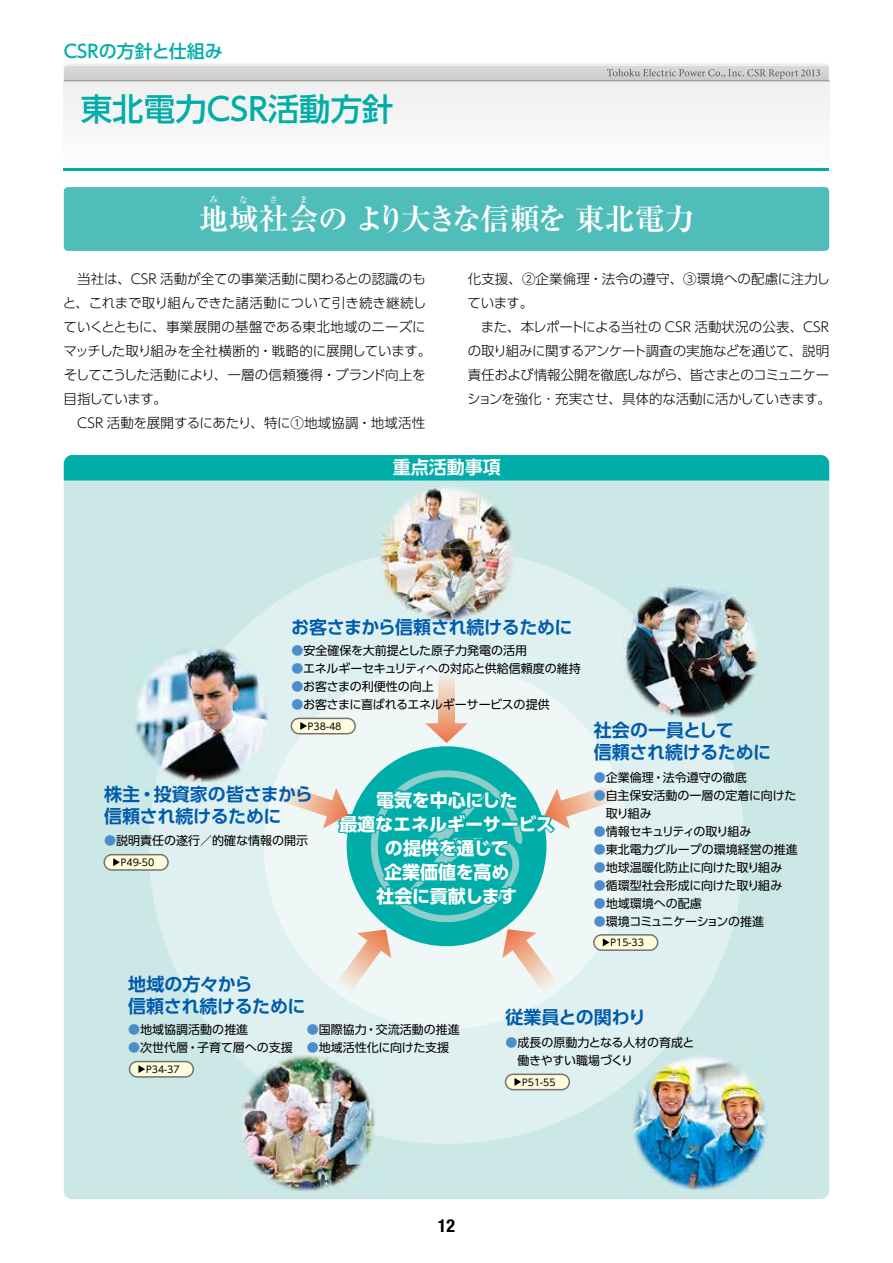
<style>
.page{position:relative;width:893px;height:1263px;background:#fff}
.page>*{position:absolute;margin:0;border:0;box-sizing:border-box;transform-origin:0 0}
.t1{font:500 31.5px "UD Shin Go Pro";color:#00ada9}
.t2{font:700 30px "Ryumin Pro";letter-spacing:-.01em;color:#fff}
.t3{font:18px/22.5px "UD Shin Go Pro De Bold 90 pv RKSJ H";letter-spacing:-.015em;color:#005bac}
.t4{font:18px/24px "UD Shin Go Pro Bold 90 pv RKSJ H";letter-spacing:-.005em;color:#fff;text-align:center}
.t5{font:500 18px "UD Shin Go Pro";color:#00ada9}
.t6{font:18px "UD Shin Go Pro De Bold 90 pv RKSJ H";color:#fff}
.t7{font:700 condensed 18px "Helvetica Neue";color:#000}
.t8{font:300 13.5px/24px "UD Shin Go Pro";letter-spacing:-.01em;color:#000}
.t9{font:12px/18px "UD Shin Go Pro Regular 90 pv RKSJ H";color:#000}
.t10{font:12px "UD Shin Go Pro Regular 90 pv RKSJ H";letter-spacing:-.035em;color:#000}
.t11{font:12px "UD Shin Go Pro Regular 90 pv RKSJ H";letter-spacing:-.085em;color:#000}
.t12{font:9.45px "UD Shin Go Pro Regular 90 pv RKSJ H";color:#000}
.t13{font:700 9px "Ryumin Pro";color:#fff}
.s1{color:#4c8dcb}
</style>
<div class="page">
<div style="left:64px;top:187px;width:765px;height:64px;background:#4fbdb9;border-radius:4px"></div>
<div style="left:64px;top:81px;width:765px;height:89px;background:#f6f6f6"></div>
<hr style="left:64px;top:168px;width:765px;height:2px;background:#00ada9">
<div style="left:64px;top:455px;width:765px;height:744px;background:#cbe8e6;border-radius:9px"></div>
<div style="left:64px;top:455px;width:765px;height:25px;background:#00ada9"></div>
<div style="left:149px;top:549px;width:595px;height:595px;background:#def0ef;border-radius:50%"></div>
<div style="left:264px;top:663px;width:365px;height:366px;background:#eff8f7;border-radius:50%"></div>
<img style="left:639px;top:585px;width:119px;height:129px">
<img style="left:623px;top:606px;width:92px;height:112px">
<img style="left:135px;top:667px;width:21px;height:93px">
<img style="left:156px;top:646px;width:113px;height:136px">
<img style="left:379px;top:486px;width:135px;height:63px">
<img style="left:379px;top:549px;width:136px;height:72px">
<img style="left:239px;top:1135px;width:136px;height:56px">
<img style="left:239px;top:1055px;width:136px;height:80px">
<img style="left:632px;top:1055px;width:136px;height:135px">
<img style="left:632px;top:1055px;width:27px;height:24px">
<div style="left:347px;top:746px;width:199px;height:200px;background:#00ada9;border-radius:50%"></div>
<svg style="left:129px;top:1061px;width:65px;height:16px"></svg>
<svg style="left:505px;top:1073px;width:65px;height:17px"></svg>
<svg style="left:103px;top:854px;width:66px;height:17px"></svg>
<svg style="left:291px;top:718px;width:65px;height:16px"></svg>
<svg style="left:593px;top:934px;width:65px;height:17px"></svg>
<svg style="left:425px;top:663px;width:43px;height:80px"></svg>
<svg style="left:334px;top:929px;width:57px;height:70px"></svg>
<svg style="left:502px;top:929px;width:57px;height:68px"></svg>
<svg style="left:270px;top:770px;width:353px;height:152px"></svg>
<hr style="left:64px;top:81px;width:765px;height:1px;background:#898989">
<svg style="left:64px;top:64px;width:765px;height:17px;background:#cfcfd0"></svg>
<h3 class="t5" style="left:64px;top:37px;width:160px">CSRの方針と仕組み</h3>
<h1 class="t1" style="left:81px;top:83px;width:314px">東北電力CSR活動方針</h1>
<p class="t13" style="left:209px;top:192px;width:10px">み</p>
<p class="t13" style="left:239px;top:192px;width:10px">な</p>
<p class="t13" style="left:269px;top:192px;width:10px">さ</p>
<p class="t13" style="left:299px;top:192px;width:10px">ま</p>
<h2 class="t2" style="left:199px;top:195px;width:498px">地域社会の より大きな信頼を 東北電力</h2>
<p class="t8" style="left:63px;top:266px;width:370px">　当社は、CSR 活動が全ての事業活動に関わるとの認識のもと、これまで取り組んできた諸活動について引き続き継続していくとともに、事業展開の基盤である東北地域のニーズにマッチした取り組みを全社横断的・戦略的に展開しています。そしてこうした活動により、一層の信頼獲得・ブランド向上を目指しています。<br>　CSR 活動を展開するにあたり、特に①地域協調・地域活性</p>
<p class="t8" style="left:467px;top:266px;width:364px">化支援、②企業倫理・法令の遵守、③環境への配慮に注力しています。<br>　また、本レポートによる当社の CSR 活動状況の公表、CSRの取り組みに関するアンケート調査の実施などを通じて、説明責任および情報公開を徹底しながら、皆さまとのコミュニケーションを強化･充実させ、具体的な活動に活かしていきます｡</p>
<h3 class="t6" style="left:393px;top:453px;width:109px">重点活動事項</h3>
<h3 class="t3" style="left:291px;top:615px;width:283px">お客さまから信頼され続けるために</h3>
<p class="t9" style="left:291px;top:641px;width:237px"><span class="s1">●</span>安全確保を大前提とした原子力発電の活用</p>
<p class="t9" style="left:291px;top:659px;width:291px"><span class="s1">●</span>エネルギーセキュリティへの対応と供給信頼度の維持</p>
<p class="t9" style="left:291px;top:677px;width:144px"><span class="s1">●</span>お客さまの利便性の向上</p>
<p class="t9" style="left:291px;top:695px;width:260px"><span class="s1">●</span>お客さまに喜ばれるエネルギーサービスの提供</p>
<p class="t12" style="left:308px;top:718px;width:35px">P38-48</p>
<h3 class="t3" style="left:104px;top:782px;width:210px">株主・投資家の皆さまから信頼され続けるために</h3>
<p class="t9" style="left:104px;top:831px;width:205px"><span class="s1">●</span>説明責任の遂行／的確な情報の開示</p>
<p class="t12" style="left:121px;top:855px;width:35px">P49-50</p>
<h3 class="t4" style="left:339px;top:787px;width:216px">電気を中心にした<br>最適なエネルギーサービスの提供を通じて<br>企業価値を高め<br>社会に貢献します</h3>
<h3 class="t3" style="left:594px;top:718px;width:179px">社会の一員として<br>信頼され続けるために</h3>
<p class="t9" style="left:594px;top:768px;width:155px"><span class="s1">●</span>企業倫理・法令遵守の徹底</p>
<p class="t9" style="left:594px;top:786px;width:204px"><span class="s1">●</span>自主保安活動の一層の定着に向けた　取り組み</p>
<p class="t11" style="left:594px;top:821px;width:159px"><span class="s1">●</span>情報セキュリティの取り組み</p>
<p class="t9" style="left:594px;top:840px;width:205px"><span class="s1">●</span>東北電力グループの環境経営の推進</p>
<p class="t9" style="left:594px;top:858px;width:190px"><span class="s1">●</span>地球温暖化防止に向けた取り組み</p>
<p class="t9" style="left:594px;top:876px;width:190px"><span class="s1">●</span>循環型社会形成に向けた取り組み</p>
<p class="t9" style="left:594px;top:894px;width:110px"><span class="s1">●</span>地域環境への配慮</p>
<p class="t10" style="left:594px;top:911px;width:172px"><span class="s1">●</span>環境コミュニケーションの推進</p>
<p class="t12" style="left:610px;top:935px;width:35px">P15-33</p>
<h3 class="t3" style="left:128px;top:972px;width:179px">地域の方々から<br>信頼され続けるために</h3>
<p class="t9" style="left:128px;top:1020px;width:122px"><span class="s1">●</span>地域協調活動の推進</p>
<p class="t9" style="left:128px;top:1038px;width:166px"><span class="s1">●</span>次世代層・子育て層への支援</p>
<p class="t12" style="left:146px;top:1061px;width:35px">P34-37</p>
<p class="t9" style="left:307px;top:1020px;width:155px"><span class="s1">●</span>国際協力・交流活動の推進</p>
<p class="t9" style="left:307px;top:1038px;width:144px"><span class="s1">●</span>地域活性化に向けた支援</p>
<h3 class="t3" style="left:506px;top:1006px;width:142px">従業員との関わり</h3>
<p class="t9" style="left:506px;top:1033px;width:190px"><span class="s1">●</span>成長の原動力となる人材の育成と　働きやすい職場づくり</p>
<p class="t12" style="left:522px;top:1074px;width:35px">P51-55</p>
<h3 class="t7" style="left:438px;top:1210px;width:19px">12</h3>
</div>
